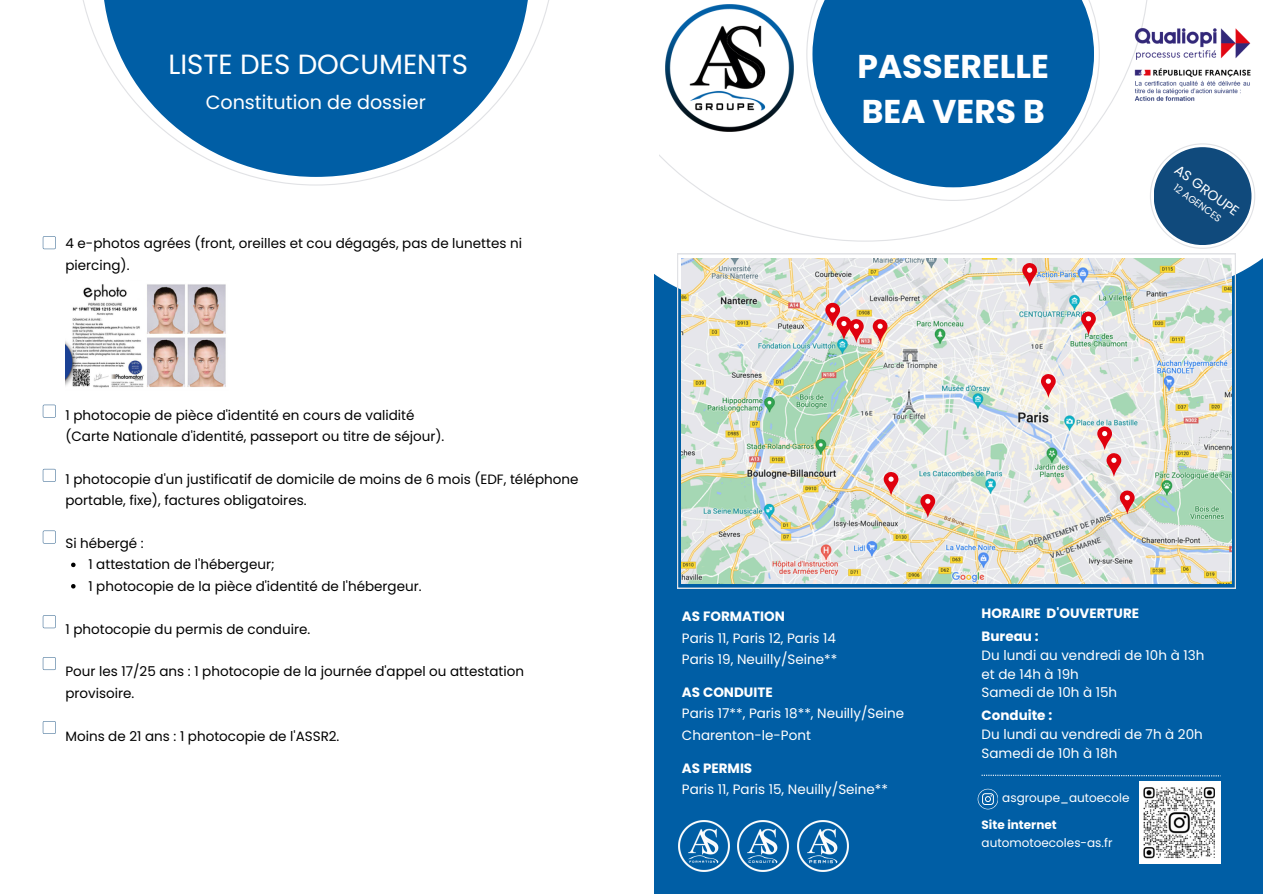
<style>
.page{position:relative;width:1263px;height:894px;background:#fff}
.page>*{position:absolute;margin:0;border:0;box-sizing:border-box;transform-origin:0 0}
.t1{font:700 32.85px/45px "Poppins";color:#fff}
.t2{font:27.75px "Poppins";color:#fff}
.t3{font:19.2px "Poppins";color:#fff}
.t4{font:13.8px "Poppins";color:#fff}
.t5{font:13.5px/21.3px "Poppins";color:#000}
.t6{font:13.5px/18.8px "Poppins";color:#fff}
.t7{font:700 13.5px "Poppins";color:#fff}
.t8{font:12px "Poppins";color:#fff}
.t9{font:700 12px "Poppins";color:#fff}
.t10{font:10.05px "Poppins";color:#fff}
.s1{font-weight:700}
</style>
<div class="page">
<svg style="left:102px;top:0;width:410px;height:177px;fill:#005ea5"></svg>
<svg style="left:71px;top:562px;width:5px;height:5px"></svg>
<svg style="left:71px;top:584px;width:5px;height:4px"></svg>
<img style="left:65px;top:284px;width:161px;height:104px">
<svg style="left:43px;top:530px;width:13px;height:13px"></svg>
<svg style="left:43px;top:404px;width:13px;height:13px"></svg>
<svg style="left:43px;top:468px;width:13px;height:13px"></svg>
<svg style="left:43px;top:721px;width:13px;height:12px"></svg>
<svg style="left:43px;top:615px;width:13px;height:13px"></svg>
<svg style="left:43px;top:657px;width:13px;height:12px"></svg>
<svg style="left:43px;top:236px;width:13px;height:13px"></svg>
<div style="left:654px;top:4px;width:609px;height:889px;background:#005ea5"></div>
<div style="left:963px;top:4px;width:300px;height:271px;background:#fff"></div>
<div style="left:654px;top:241px;width:266px;height:47px;background:#fff"></div>
<div style="left:654px;top:0;width:495px;height:241px;background:#fff"></div>
<svg style="left:806px;top:0;width:294px;height:201px;background:#fdfdfd"></svg>
<svg style="left:812px;top:0;width:282px;height:187px"></svg>
<svg style="left:982px;top:774px;width:237px;height:2px"></svg>
<div style="left:1115px;top:109px;width:140px;height:140px;background:#fff"></div>
<div style="left:1154px;top:147px;width:97px;height:98px;background:#104a7c;border-radius:50%"></div>
<svg style="left:677px;top:253px;width:559px;height:335px"></svg>
<img style="left:682px;top:258px;width:549px;height:325px">
<svg style="left:873px;top:319px;width:14px;height:23px"></svg>
<svg style="left:1081px;top:311px;width:15px;height:24px"></svg>
<svg style="left:1097px;top:426px;width:24px;height:50px"></svg>
<svg style="left:1120px;top:490px;width:14px;height:24px"></svg>
<svg style="left:920px;top:493px;width:15px;height:24px"></svg>
<svg style="left:884px;top:471px;width:14px;height:24px"></svg>
<svg style="left:978px;top:788px;width:20px;height:20px"></svg>
<svg style="left:825px;top:302px;width:38px;height:40px;background:#e09392"></svg>
<img style="left:1135px;top:16px;width:115px;height:98px">
<svg style="left:1022px;top:263px;width:15px;height:23px"></svg>
<div style="left:1138px;top:781px;width:82px;height:82px;background:#fff"></div>
<img style="left:1144px;top:787px;width:71px;height:71px">
<img style="left:666px;top:5px;width:127px;height:127px">
<svg style="left:1041px;top:374px;width:14px;height:23px"></svg>
<img style="left:679px;top:820px;width:51px;height:50px">
<img style="left:738px;top:820px;width:50px;height:50px">
<img style="left:797px;top:820px;width:51px;height:50px">
<svg style="left:512px;top:0;width:147px;height:194px"></svg>
<p class="t2" style="left:168px;top:45px;width:301px">LISTE DES DOCUMENTS</p>
<p class="t3" style="left:206px;top:89px;width:222px">Constitution de dossier</p>
<p class="t5" style="left:65px;top:233px;width:458px">4 e-photos agrées (front, oreilles et cou dégagés, pas de lunettes ni piercing).</p>
<p class="t5" style="left:65px;top:404px;width:380px">1 photocopie de pièce d'identité en cours de validité (Carte Nationale d'identité, passeport ou titre de séjour).</p>
<p class="t5" style="left:65px;top:468px;width:514px">1 photocopie d'un justificatif de domicile de moins de 6 mois (EDF, téléphone portable, fixe), factures obligatoires.</p>
<p class="t5" style="left:65px;top:532px;width:80px">Si hébergé :</p>
<p class="t5" style="left:88px;top:554px;width:188px">1 attestation de l'hébergeur;</p>
<h2 class="t5" style="left:88px;top:575px;width:335px">1 photocopie de la pièce d'identité de l'hébergeur.</h2>
<h3 class="t5" style="left:65px;top:618px;width:246px">1 photocopie du permis de conduire.</h3>
<p class="t5" style="left:65px;top:660px;width:460px">Pour les 17/25 ans : 1 photocopie de la journée d'appel ou attestation provisoire.</p>
<h1 class="t5" style="left:65px;top:725px;width:276px">Moins de 21 ans : 1 photocopie de l'ASSR2.</h1>
<p class="t1" style="left:857px;top:44px;width:193px">PASSERELLE<br>BEA VERS B</p>
<p class="t4" style="left:1182px;top:160px;width:77px;rotate:36deg">AS GROUPE</p>
<p class="t10" style="left:1179px;top:180px;width:58px;rotate:36deg">12 AGENCES</p>
<h6 class="t6" style="left:682px;top:605px;width:157px;line-height:21.3px"><span class="s1">AS FORMATION<br></span>Paris 11, Paris 12, Paris 14<br>Paris 19, Neuilly/Seine**</h6>
<h6 class="t6" style="left:682px;top:681px;width:224px;line-height:21.3px"><span class="s1">AS CONDUITE<br></span>Paris 17**, Paris 18**, Neuilly/Seine<br>Charenton-le-Pont</h6>
<h6 class="t6" style="left:682px;top:757px;width:208px;line-height:21.3px"><span class="s1">AS PERMIS<br></span>Paris 11, Paris 15, Neuilly/Seine**</h6>
<p class="t7" style="left:982px;top:604px;width:159px">HORAIRE D'OUVERTURE</p>
<p class="t6" style="left:982px;top:626px;width:224px"><span class="s1">Bureau :<br></span>Du lundi au vendredi de 10h à 13h et de 14h à 19h<br>Samedi de 10h à 15h</p>
<p class="t6" style="left:982px;top:705px;width:223px"><span class="s1">Conduite :<br></span>Du lundi au vendredi de 7h à 20h<br>Samedi de 10h à 18h</p>
<p class="t8" style="left:1002px;top:789px;width:129px">asgroupe_autoecole</p>
<p class="t9" style="left:982px;top:816px;width:77px">Site internet</p>
<p class="t8" style="left:982px;top:834px;width:132px">automotoecoles-as.fr</p>
</div>
